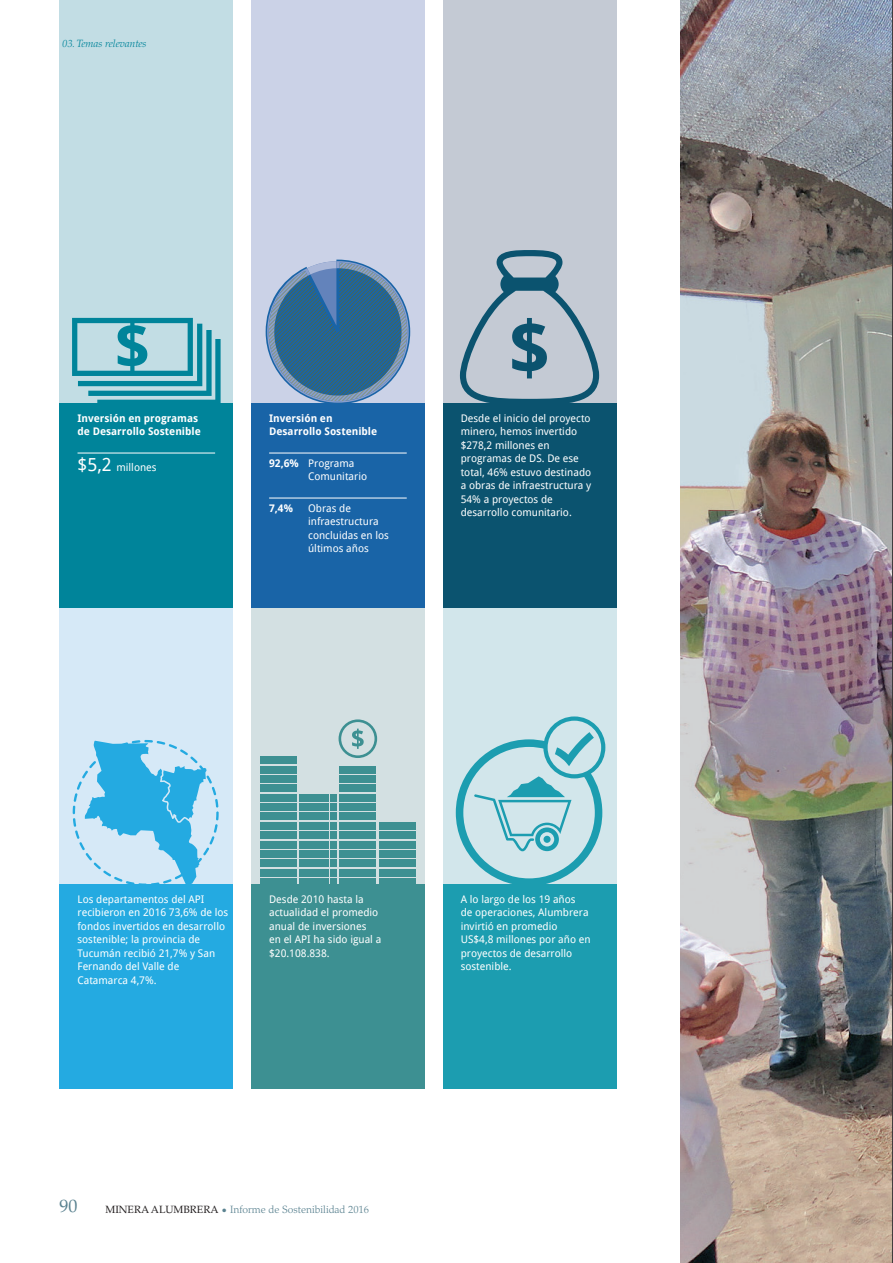
<style>
.page{position:relative;width:893px;height:1263px;background:#fff}
.page>*{position:absolute;margin:0;border:0;box-sizing:border-box;transform-origin:0 0}
.t1{font:18px "Palatino LT Std";color:#5a8290}
.t2{font:10.5px/13.5px "Droid Sans";color:#fff}
.t3{font:700 10.5px/13.5px "Droid Sans";color:#fff}
.t4{font:300 10.5px "Palatino LT Std";color:#5a8290}
.t5{font:italic 300 10.5px "Palatino LT Std";color:#00849a}
.s1{font-size:18px}
.s2{font-weight:700}
.s3{font-weight:400;color:#231f20}
.s4{font-weight:400}
</style>
<div class="page">
<div style="left:251px;top:0;width:174px;height:441px;background:#cbd2e7"></div>
<svg style="left:266px;top:260px;width:144px;height:143px"></svg>
<img style="left:680px;top:0;width:212px;height:1263px">
<div style="left:60px;top:602px;width:173px;height:284px;background:#d6e9f7"></div>
<div style="left:251px;top:602px;width:174px;height:284px;background:#d3e0e2"></div>
<div style="left:443px;top:602px;width:173px;height:284px;background:#d2e6eb"></div>
<div style="left:60px;top:884px;width:173px;height:204px;background:#24aae1"></div>
<div style="left:251px;top:884px;width:174px;height:204px;background:#3d9092"></div>
<div style="left:443px;top:884px;width:173px;height:204px;background:#1c9db0"></div>
<div style="left:60px;top:0;width:173px;height:406px;background:#c2dde4"></div>
<div style="left:443px;top:0;width:173px;height:441px;background:#c4cad4"></div>
<div style="left:251px;top:403px;width:174px;height:204px;background:#1964a7"></div>
<div style="left:443px;top:403px;width:173px;height:204px;background:#0b536f"></div>
<div style="left:60px;top:403px;width:173px;height:204px;background:#00849a"></div>
<hr style="left:78px;top:453px;width:137px;height:1px;background:#fff">
<hr style="left:269px;top:453px;width:138px;height:1px;background:#fff">
<hr style="left:269px;top:498px;width:138px;height:1px;background:#fff">
<svg style="left:72px;top:318px;width:149px;height:85px"></svg>
<svg style="left:460px;top:250px;width:139px;height:153px"></svg>
<svg style="left:73px;top:740px;width:146px;height:144px"></svg>
<div style="left:290px;top:878px;width:7px;height:8px;background:#3d9092"></div>
<div style="left:260px;top:878px;width:29px;height:8px;background:#3d9092"></div>
<div style="left:290px;top:869px;width:7px;height:7px;background:#3d9092"></div>
<div style="left:260px;top:869px;width:29px;height:7px;background:#3d9092"></div>
<div style="left:290px;top:860px;width:7px;height:7px;background:#3d9092"></div>
<div style="left:260px;top:860px;width:29px;height:7px;background:#3d9092"></div>
<div style="left:290px;top:850px;width:7px;height:8px;background:#3d9092"></div>
<div style="left:260px;top:850px;width:29px;height:8px;background:#3d9092"></div>
<div style="left:290px;top:841px;width:7px;height:7px;background:#3d9092"></div>
<div style="left:260px;top:841px;width:29px;height:7px;background:#3d9092"></div>
<div style="left:290px;top:831px;width:7px;height:8px;background:#3d9092"></div>
<div style="left:260px;top:831px;width:29px;height:8px;background:#3d9092"></div>
<div style="left:290px;top:822px;width:7px;height:8px;background:#3d9092"></div>
<div style="left:260px;top:822px;width:29px;height:8px;background:#3d9092"></div>
<div style="left:290px;top:813px;width:7px;height:7px;background:#3d9092"></div>
<div style="left:260px;top:813px;width:29px;height:7px;background:#3d9092"></div>
<div style="left:290px;top:803px;width:7px;height:8px;background:#3d9092"></div>
<div style="left:260px;top:803px;width:29px;height:8px;background:#3d9092"></div>
<div style="left:290px;top:794px;width:7px;height:7px;background:#3d9092"></div>
<div style="left:260px;top:794px;width:29px;height:7px;background:#3d9092"></div>
<div style="left:290px;top:784px;width:7px;height:8px;background:#3d9092"></div>
<div style="left:260px;top:784px;width:29px;height:8px;background:#3d9092"></div>
<div style="left:290px;top:775px;width:7px;height:8px;background:#3d9092"></div>
<div style="left:260px;top:775px;width:29px;height:8px;background:#3d9092"></div>
<div style="left:290px;top:766px;width:7px;height:7px;background:#3d9092"></div>
<div style="left:260px;top:766px;width:29px;height:7px;background:#3d9092"></div>
<div style="left:290px;top:756px;width:7px;height:8px;background:#3d9092"></div>
<div style="left:260px;top:756px;width:29px;height:8px;background:#3d9092"></div>
<div style="left:330px;top:878px;width:6px;height:8px;background:#3d9092"></div>
<div style="left:300px;top:878px;width:29px;height:8px;background:#3d9092"></div>
<div style="left:330px;top:869px;width:6px;height:7px;background:#3d9092"></div>
<div style="left:300px;top:869px;width:29px;height:7px;background:#3d9092"></div>
<div style="left:330px;top:860px;width:6px;height:7px;background:#3d9092"></div>
<div style="left:300px;top:860px;width:29px;height:7px;background:#3d9092"></div>
<div style="left:330px;top:850px;width:6px;height:8px;background:#3d9092"></div>
<div style="left:300px;top:850px;width:29px;height:8px;background:#3d9092"></div>
<div style="left:330px;top:841px;width:6px;height:7px;background:#3d9092"></div>
<div style="left:300px;top:841px;width:29px;height:7px;background:#3d9092"></div>
<div style="left:330px;top:831px;width:6px;height:8px;background:#3d9092"></div>
<div style="left:300px;top:831px;width:29px;height:8px;background:#3d9092"></div>
<div style="left:330px;top:822px;width:6px;height:8px;background:#3d9092"></div>
<div style="left:300px;top:822px;width:29px;height:8px;background:#3d9092"></div>
<div style="left:330px;top:813px;width:6px;height:7px;background:#3d9092"></div>
<div style="left:300px;top:813px;width:29px;height:7px;background:#3d9092"></div>
<div style="left:330px;top:803px;width:6px;height:8px;background:#3d9092"></div>
<div style="left:300px;top:803px;width:29px;height:8px;background:#3d9092"></div>
<div style="left:330px;top:794px;width:6px;height:7px;background:#3d9092"></div>
<div style="left:300px;top:794px;width:29px;height:7px;background:#3d9092"></div>
<div style="left:370px;top:878px;width:6px;height:8px;background:#3d9092"></div>
<div style="left:339px;top:878px;width:30px;height:8px;background:#3d9092"></div>
<div style="left:370px;top:869px;width:6px;height:7px;background:#3d9092"></div>
<div style="left:339px;top:869px;width:30px;height:7px;background:#3d9092"></div>
<div style="left:370px;top:860px;width:6px;height:7px;background:#3d9092"></div>
<div style="left:339px;top:860px;width:30px;height:7px;background:#3d9092"></div>
<div style="left:370px;top:850px;width:6px;height:8px;background:#3d9092"></div>
<div style="left:339px;top:850px;width:30px;height:8px;background:#3d9092"></div>
<div style="left:370px;top:841px;width:6px;height:7px;background:#3d9092"></div>
<div style="left:339px;top:841px;width:30px;height:7px;background:#3d9092"></div>
<div style="left:370px;top:831px;width:6px;height:8px;background:#3d9092"></div>
<div style="left:339px;top:831px;width:30px;height:8px;background:#3d9092"></div>
<div style="left:370px;top:822px;width:6px;height:8px;background:#3d9092"></div>
<div style="left:339px;top:822px;width:30px;height:8px;background:#3d9092"></div>
<div style="left:370px;top:813px;width:6px;height:7px;background:#3d9092"></div>
<div style="left:339px;top:813px;width:30px;height:7px;background:#3d9092"></div>
<div style="left:370px;top:803px;width:6px;height:8px;background:#3d9092"></div>
<div style="left:339px;top:803px;width:30px;height:8px;background:#3d9092"></div>
<div style="left:370px;top:794px;width:6px;height:7px;background:#3d9092"></div>
<div style="left:339px;top:794px;width:30px;height:7px;background:#3d9092"></div>
<div style="left:370px;top:784px;width:6px;height:8px;background:#3d9092"></div>
<div style="left:339px;top:784px;width:30px;height:8px;background:#3d9092"></div>
<div style="left:370px;top:775px;width:6px;height:8px;background:#3d9092"></div>
<div style="left:339px;top:775px;width:30px;height:8px;background:#3d9092"></div>
<div style="left:370px;top:766px;width:6px;height:7px;background:#3d9092"></div>
<div style="left:339px;top:766px;width:30px;height:7px;background:#3d9092"></div>
<div style="left:409px;top:878px;width:7px;height:8px;background:#3d9092"></div>
<div style="left:379px;top:878px;width:29px;height:8px;background:#3d9092"></div>
<div style="left:409px;top:869px;width:7px;height:7px;background:#3d9092"></div>
<div style="left:379px;top:869px;width:29px;height:7px;background:#3d9092"></div>
<div style="left:409px;top:860px;width:7px;height:7px;background:#3d9092"></div>
<div style="left:379px;top:860px;width:29px;height:7px;background:#3d9092"></div>
<div style="left:409px;top:850px;width:7px;height:8px;background:#3d9092"></div>
<div style="left:379px;top:850px;width:29px;height:8px;background:#3d9092"></div>
<div style="left:409px;top:841px;width:7px;height:7px;background:#3d9092"></div>
<div style="left:379px;top:841px;width:29px;height:7px;background:#3d9092"></div>
<div style="left:409px;top:831px;width:7px;height:8px;background:#3d9092"></div>
<div style="left:379px;top:831px;width:29px;height:8px;background:#3d9092"></div>
<div style="left:409px;top:822px;width:7px;height:8px;background:#3d9092"></div>
<div style="left:379px;top:822px;width:29px;height:8px;background:#3d9092"></div>
<svg style="left:339px;top:719px;width:38px;height:39px"></svg>
<svg style="left:456px;top:716px;width:149px;height:168px"></svg>
<hr style="left:892px;top:0;width:1px;height:1263px;background:#231f20">
<p class="t5" style="left:62px;top:37px;width:86px">03. Temas relevantes</p>
<p class="t3" style="left:78px;top:411px;width:125px">Inversión en programas de Desarrollo Sostenible</p>
<p class="t2" style="left:78px;top:461px;width:81px"><span class="s1">$5,2</span> millones</p>
<p class="t3" style="left:269px;top:411px;width:110px">Inversión en<br>Desarrollo Sostenible</p>
<p class="t2" style="left:308px;top:456px;width:60px;text-indent:-39px"><span class="s2">92,6%</span> Programa<br>Comunitario</p>
<p class="t3" style="left:269px;top:501px;width:25px">7,4%</p>
<p class="t2" style="left:308px;top:501px;width:82px">Obras de infraestructura concluidas en los últimos años</p>
<p class="t2" style="left:461px;top:411px;width:132px">Desde el inicio del proyecto minero, hemos invertido $278,2 millones en programas de DS. De ese total, 46% estuvo destinado a obras de infraestructura y<br>54% a proyectos de desarrollo comunitario.</p>
<p class="t2" style="left:78px;top:892px;width:152px">Los departamentos del API recibieron en 2016 73,6% de los fondos invertidos en desarrollo sostenible; la provincia de<br>Tucumán recibió 21,7% y San<br>Fernando del Valle de<br>Catamarca 4,7%.</p>
<p class="t2" style="left:269px;top:892px;width:114px">Desde 2010 hasta la actualidad el promedio anual de inversiones<br>en el API ha sido igual a $20.108.838.</p>
<p class="t2" style="left:461px;top:892px;width:131px">A lo largo de los 19 años<br>de operaciones, Alumbrera invirtió en promedio<br>US$4,8 millones por año en proyectos de desarrollo sostenible.</p>
<h1 class="t1" style="left:60px;top:1195px;width:19px">90</h1>
<p class="t4" style="left:105px;top:1203px;width:265px"><span class="s3">MINERA ALUMBRERA</span> <span class="s4">•</span> Informe de Sostenibilidad 2016</p>
</div>
